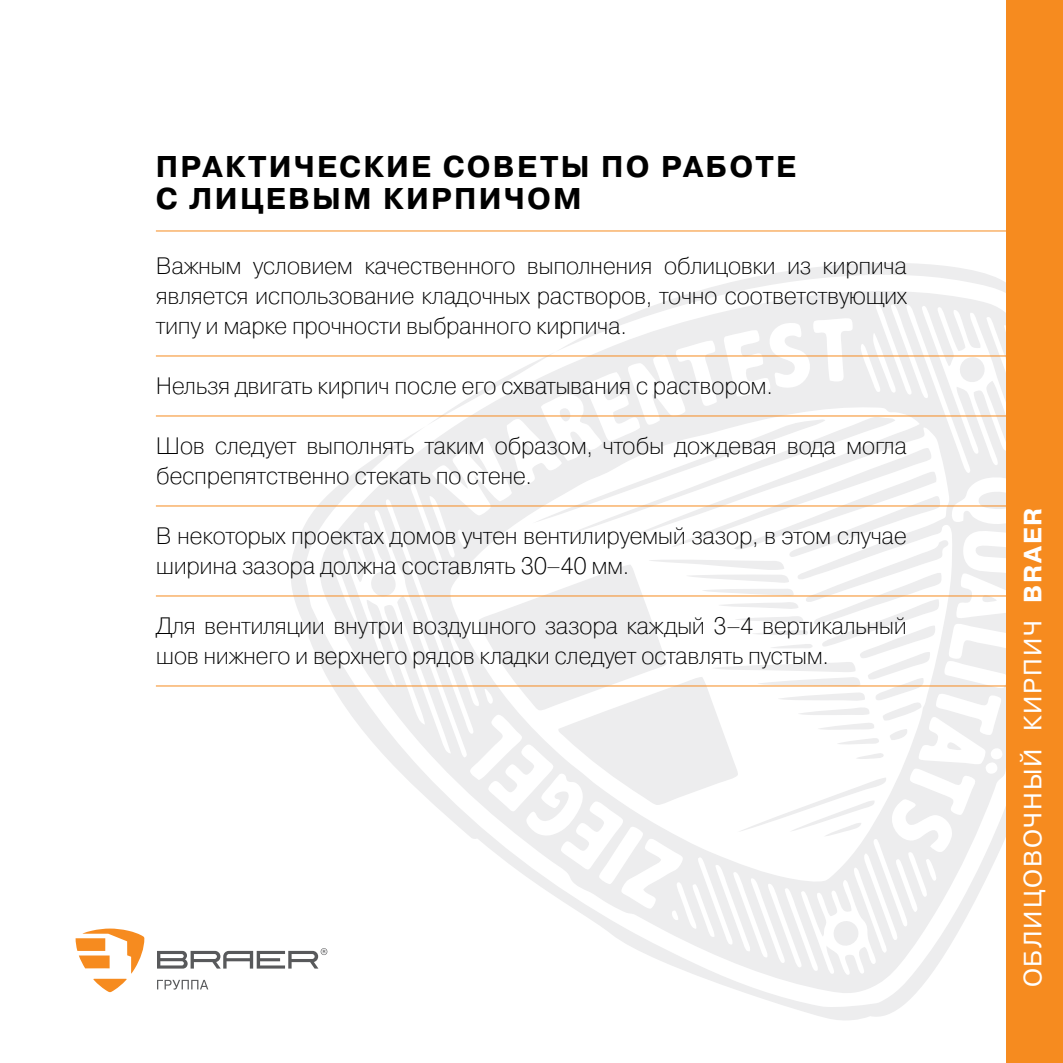
<style>
.page{position:relative;width:1063px;height:1063px;background:#fff}
.page>*{position:absolute;margin:0;border:0;box-sizing:border-box;transform-origin:0 0}
.t1{font:700 30px/32.5px "Pragmatica PT";letter-spacing:.075em;color:#000}
.t2{font:25px "Pragmatica PT";letter-spacing:.075em;color:#fff}
.t3{font:200 23.75px/30px "Pragmatica PT";letter-spacing:-.02em;color:#000}
.s1{font-weight:700}
</style>
<div class="page">
<svg style="left:289px;top:263px;width:717px;height:757px"></svg>
<hr style="left:156px;top:231px;width:850px;height:1px;background:#f68b1f">
<hr style="left:156px;top:356px;width:850px;height:1px;background:#f68b1f">
<hr style="left:156px;top:416px;width:850px;height:1px;background:#f68b1f">
<hr style="left:156px;top:506px;width:850px;height:1px;background:#f68b1f">
<hr style="left:156px;top:596px;width:850px;height:1px;background:#f68b1f">
<hr style="left:156px;top:686px;width:850px;height:1px;background:#f68b1f">
<svg style="left:76px;top:929px;width:68px;height:63px"></svg>
<svg style="left:157px;top:948px;width:170px;height:21px"></svg>
<svg style="left:157px;top:980px;width:51px;height:10px"></svg>
<div style="left:1006px;top:0;width:57px;height:1063px;background:#f68b1f"></div>
<p class="t1" style="left:156px;top:151px;width:642px">ПРАКТИЧЕСКИЕ СОВЕТЫ ПО РАБОТЕ<br>С ЛИЦЕВЫМ КИРПИЧОМ</p>
<p class="t3" style="left:156px;top:251px;width:753px;text-align:justify">Важным условием качественного выполнения облицовки из кирпича является использование кладочных растворов, точно соответствующих типу и марке прочности выбранного кирпича.</p>
<p class="t3" style="left:156px;top:371px;width:619px">Нельзя двигать кирпич после его схватывания с раствором.</p>
<p class="t3" style="left:156px;top:431px;width:753px">Шов следует выполнять таким образом, чтобы дождевая вода могла беспрепятственно стекать по стене.</p>
<p class="t3" style="left:156px;top:521px;width:753px">В некоторых проектах домов учтен вентилируемый зазор, в этом случае ширина зазора должна составлять 30–40 мм.</p>
<p class="t3" style="left:156px;top:611px;width:753px">Для вентиляции внутри воздушного зазора каждый 3–4 вертикальный шов нижнего и верхнего рядов кладки следует оставлять пустым.</p>
<p class="t2" style="left:1019px;top:987px;width:481px;rotate:-90deg">ОБЛИЦОВОЧНЫЙ КИРПИЧ <span class="s1">BRAER</span></p>
</div>
